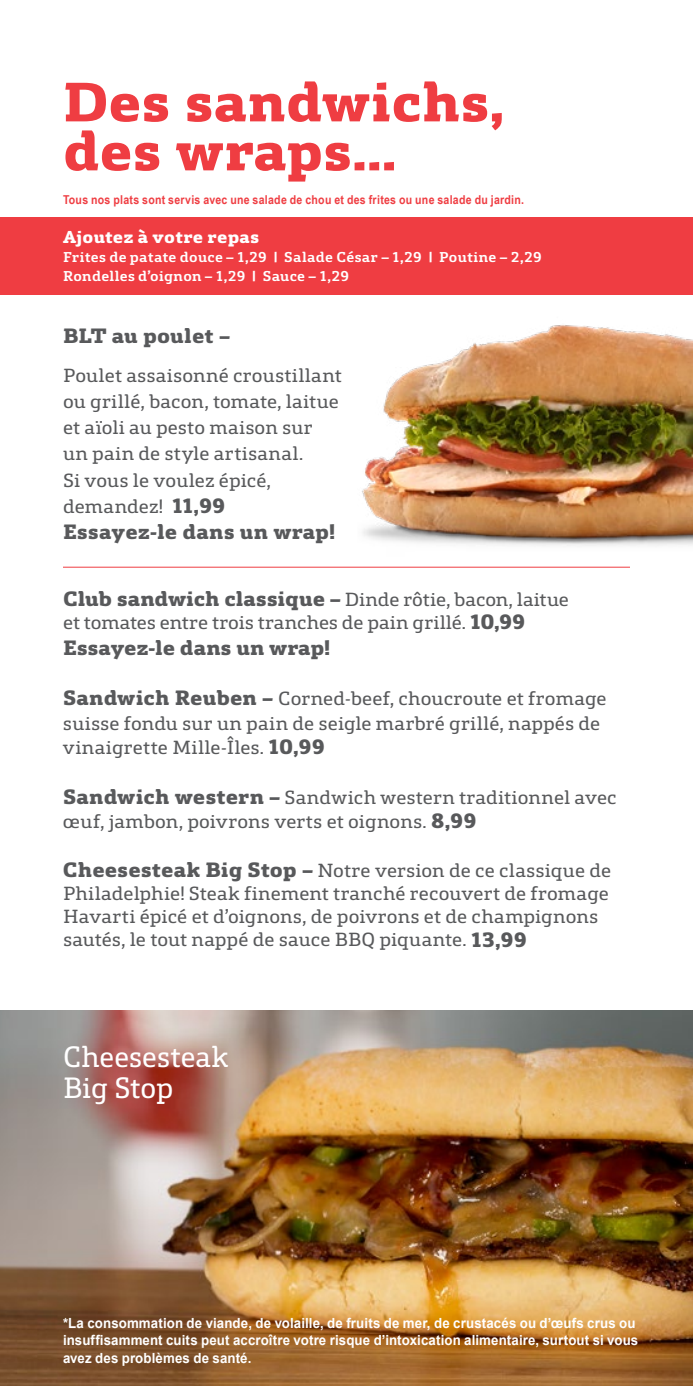
<style>
.page{position:relative;width:693px;height:1386px;background:#fff}
.page>*{position:absolute;margin:0;border:0;box-sizing:border-box;transform-origin:0 0}
.t1{font:800 56px/49px "FS Silas Slab";letter-spacing:-.005em;color:#ef3d42;scale:1.05 1}
.t2{font:29.75px/31.5px "FS Silas Slab";letter-spacing:-.005em;color:#fff}
.t3{font:800 21px "FS Silas Slab";color:#58595b;scale:1.05 1}
.t4{font:19.25px/26.2px "FS Silas Slab";letter-spacing:.005em;color:#58595b;scale:1.05 1}
.t5{font:800 17.5px "FS Silas Slab";letter-spacing:.015em;color:#fff;scale:1.05 1}
.t6{font:700 14.35px/19.2px "FS Silas Slab";letter-spacing:.02em;color:#fff;scale:1.05 1}
.t7{font:700 14px/17.5px "Arial";letter-spacing:.01em;color:#fff;scale:.95 1}
.t8{font:700 12.25px "Arial Narrow";letter-spacing:.02em;color:#ef3d42;scale:1.05 1}
.s1{font-weight:800;font-size:21px}
</style>
<div class="page">
<div style="left:0;top:217px;width:693px;height:78px;background:#ef3d42"></div>
<hr style="left:63px;top:567px;width:567px;height:1px;background:#ef3d42">
<img style="left:357px;top:325px;width:336px;height:243px">
<img style="left:0;top:1011px;width:693px;height:375px">
<h1 class="t1" style="left:63px;top:72px;width:421px">Des sandwichs, des wraps...</h1>
<p class="t8" style="left:63px;top:191px;width:441px">Tous nos plats sont servis avec une salade de chou et des frites ou une salade du jardin.</p>
<p class="t5" style="left:63px;top:221px;width:189px">Ajoutez à votre repas</p>
<p class="t6" style="left:63px;top:246px;width:458px">Frites de patate douce – 1,29 | Salade César – 1,29 | Poutine – 2,29<br>Rondelles d’oignon – 1,29 | Sauce – 1,29</p>
<p class="t3" style="left:63px;top:316px;width:161px">BLT au poulet –</p>
<p class="t4" style="left:63px;top:360px;width:267px">Poulet assaisonné croustillant ou grillé, bacon, tomate, laitue et aïoli au pesto maison sur un pain de style artisanal.<br>Si vous le voulez épicé, demandez! <span class="s1">11,99</span></p>
<p class="t3" style="left:63px;top:513px;width:260px">Essayez-le dans un wrap!</p>
<p class="t4" style="left:63px;top:586px;width:484px;line-height:23.3px"><span class="s1">Club sandwich classique –</span> Dinde rôtie, bacon, laitue et tomates entre trois tranches de pain grillé. <span class="s1">10,99</span></p>
<p class="t3" style="left:63px;top:629px;width:256px">Essayez-le dans un wrap!</p>
<p class="t4" style="left:63px;top:684px;width:519px;line-height:24.5px"><span class="s1">Sandwich Reuben –</span> Corned-beef, choucroute et fromage suisse fondu sur un pain de seigle marbré grillé, nappés de vinaigrette Mille-Îles. <span class="s1">10,99</span></p>
<p class="t4" style="left:63px;top:783px;width:529px;line-height:24.5px"><span class="s1">Sandwich western –</span> Sandwich western traditionnel avec œuf, jambon, poivrons verts et oignons. <span class="s1">8,99</span></p>
<p class="t4" style="left:63px;top:857px;width:524px;line-height:23.3px"><span class="s1">Cheesesteak Big Stop –</span> Notre version de ce classique de Philadelphie! Steak finement tranché recouvert de fromage Havarti épicé et d’oignons, de poivrons et de champignons sautés, le tout nappé de sauce BBQ piquante. <span class="s1">13,99</span></p>
<h2 class="t2" style="left:63px;top:1038px;width:167px">Cheesesteak<br>Big Stop</h2>
<p class="t7" style="left:63px;top:1315px;width:607px">*La consommation de viande, de volaille, de fruits de mer, de crustacés ou d’œufs crus ou insuffisamment cuits peut accroître votre risque d’intoxication alimentaire, surtout si vous avez des problèmes de santé.</p>
</div>
